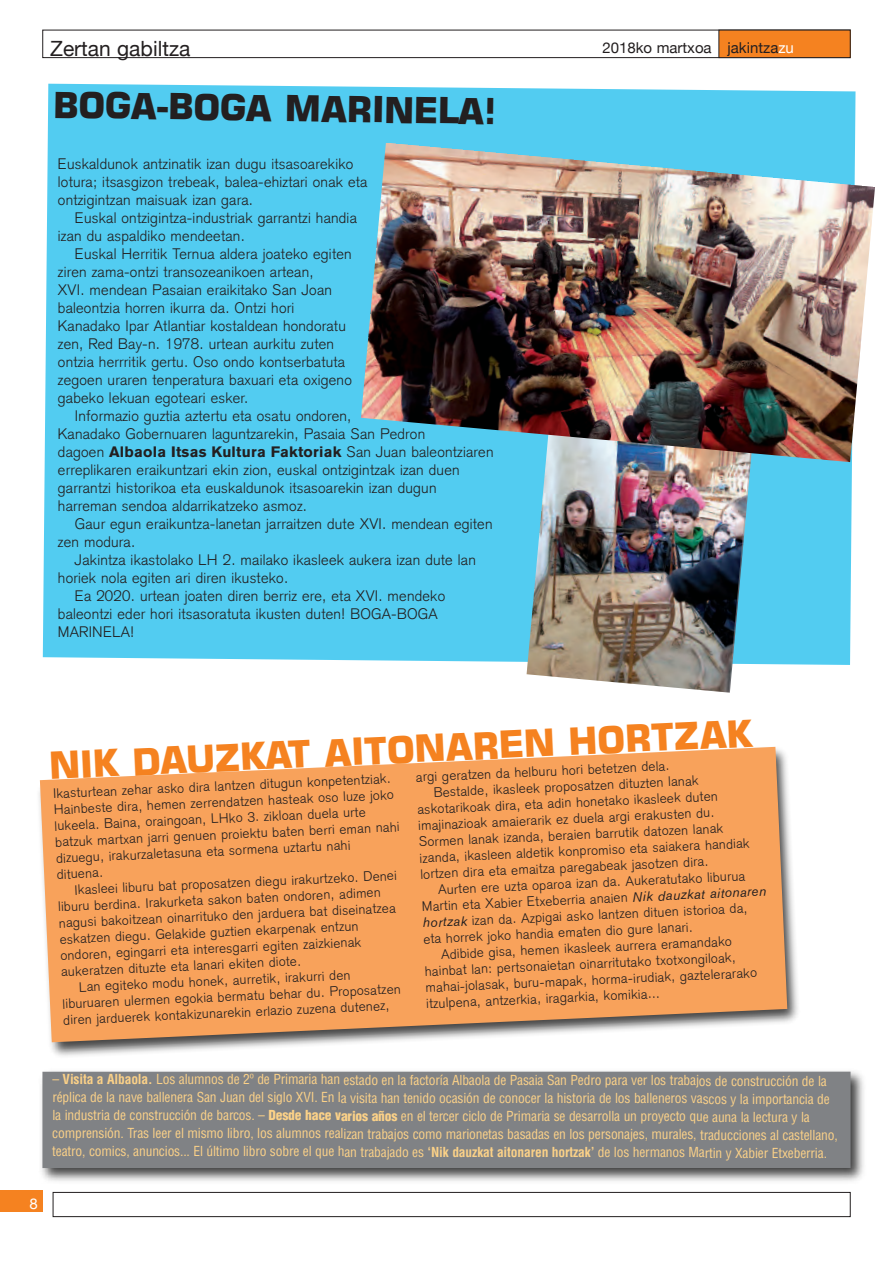
<style>
.page{position:relative;width:893px;height:1263px;background:#fff}
.page>*{position:absolute;margin:0;border:0;box-sizing:border-box;transform-origin:0 0}
.t1{font:700 37.5px "Square 721 BT";color:#f58220}
.t2{font:700 36px "Square 721 BT";color:#231f20}
.t3{font:21px "Helvetica Neue";color:#231f20}
.t4{font:300 15px/18px "Akzidenz Grotesk";letter-spacing:.015em;color:#231f20}
.t5{font:700 15px "Akzidenz Grotesk BE";letter-spacing:.015em;color:#231f20}
.t6{font:15px "Helvetica Neue";color:#231f20}
.t7{font:15px "Helvetica Neue";color:#fff}
.t8{font:300 13.5px/16px "Akzidenz Grotesk";color:#231f20}
.t9{font:condensed 13.5px/17.9px "Helvetica";letter-spacing:-.01em;color:#fbd188}
.s1{color:#fff}
.s2{font-family:"Akzidenz Grotesk";font-weight:300}
.s3{font-family:"Berthold Akzidenz Grotesk BE";font-weight:400;font-style:italic}
.s4{font-weight:700}
.s5{font-weight:900}
</style>
<div class="page">
<div style="left:0;top:1191px;width:43px;height:21px;background:#f58220"></div>
<div style="left:43px;top:30px;width:807px;height:28px;border:1px solid #231f20"></div>
<div style="left:719px;top:30px;width:131px;height:28px;background:#f58220"></div>
<div style="left:719px;top:30px;width:131px;height:28px;border:1px solid #231f20"></div>
<div style="left:53px;top:1192px;width:797px;height:25px;border:1px solid #231f20"></div>
<div style="left:43px;top:84px;width:812px;height:581px;background:#52ccf1"></div>
<img style="left:527px;top:462px;width:225px;height:231px">
<img style="left:361px;top:143px;width:514px;height:319px">
<img style="left:39px;top:746px;width:759px;height:310px">
<svg style="left:40px;top:747px;width:747px;height:295px;background:#f4a86a"></svg>
<img style="left:41px;top:1071px;width:823px;height:110px">
<div style="left:42px;top:1072px;width:808px;height:96px;background:#808285"></div>
<h3 class="t3" style="left:50px;top:36px;width:142px">Zertan gabiltza</h3>
<p class="t6" style="left:602px;top:39px;width:193px">2018ko martxoa jakintza<span class="s1">zu</span></p>
<h2 class="t2" style="left:53px;top:91px;width:445px;rotate:1deg">BOGA-BOGA MARINELA!</h2>
<p class="t4" style="left:58px;top:154px;width:311px">Euskaldunok antzinatik izan dugu itsasoarekiko lotura; itsasgizon trebeak, balea-ehiztari onak eta ontzigintzan maisuak izan gara.</p>
<p class="t4" style="left:58px;top:208px;width:300px;text-indent:17px">Euskal ontzigintza-industriak garrantzi handia izan du aspaldiko mendeetan.</p>
<p class="t4" style="left:58px;top:244px;width:295px;text-indent:17px">Euskal Herritik Ternua aldera joateko egiten ziren zama-ontzi transozeanikoen artean,<br>XVI. mendean Pasaian eraikitako San Joan baleontzia horren ikurra da. Ontzi hori Kanadako Ipar Atlantiar kostaldean hondoratu zen, Red Bay-n. 1978. urtean aurkitu zuten ontzia herrritik gertu. Oso ondo kontserbatuta zegoen uraren tenperatura baxuari eta oxigeno gabeko lekuan egoteari esker.</p>
<p class="t4" style="left:58px;top:406px;width:369px;text-indent:17px">Informazio guztia aztertu eta osatu ondoren,<br>Kanadako Gobernuaren laguntzarekin, Pasaia San Pedron</p>
<p class="t5" style="left:58px;top:445px;width:437px"><span class="s2">dagoen</span> Albaola Itsas Kultura Faktoriak <span class="s2">San Juan baleontziaren</span></p>
<p class="t4" style="left:58px;top:460px;width:403px">erreplikaren eraikuntzari ekin zion, euskal ontzigintzak izan duen garrantzi historikoa eta euskaldunok itsasoarekin izan dugun harreman sendoa aldarrikatzeko asmoz.</p>
<p class="t4" style="left:58px;top:514px;width:436px;text-indent:17px">Gaur egun eraikuntza-lanetan jarraitzen dute XVI. mendean egiten zen modura.</p>
<p class="t4" style="left:75px;top:550px;width:402px">Jakintza ikastolako LH 2. mailako ikasleek aukera izan dute lan</p>
<p class="t4" style="left:58px;top:568px;width:232px">horiek nola egiten ari diren ikusteko.</p>
<p class="t4" style="left:75px;top:586px;width:372px">Ea 2020. urtean joaten diren berriz ere, eta XVI. mendeko</p>
<p class="t4" style="left:58px;top:604px;width:381px">baleontzi eder hori itsasoratuta ikusten duten! BOGA-BOGA</p>
<p class="t4" style="left:58px;top:622px;width:78px">MARINELA!</p>
<h1 class="t1" style="left:48px;top:754px;width:706px;rotate:-3deg">NIK DAUZKAT AITONAREN HORTZAK</h1>
<p class="t8" style="left:416px;top:770px;width:255px;rotate:-3deg">argi geratzen da helburu hori betetzen dela.</p>
<p class="t8" style="left:52px;top:787px;width:346px;rotate:-3deg">Ikasturtean zehar asko dira lantzen ditugun konpetentziak.<br>Hainbeste dira, hemen zerrendatzen hasteak oso luze joko lukeela. Baina, oraingoan, LHko 3. zikloan duela urte batzuk martxan jarri genuen proiektu baten berri eman nahi dizuegu, irakurzaletasuna eta sormena uztartu nahi<br>dituena.</p>
<p class="t8" style="left:433px;top:785px;width:266px;rotate:-3deg">Bestalde, ikasleek proposatzen dituzten lanak</p>
<p class="t8" style="left:417px;top:802px;width:302px;rotate:-3deg">askotarikoak dira, eta adin honetako ikasleek duten</p>
<p class="t8" style="left:418px;top:818px;width:298px;rotate:-3deg">imajinazioak amaierarik ez duela argi erakusten du.</p>
<p class="t8" style="left:419px;top:835px;width:306px;rotate:-3deg">Sormen lanak izanda, beraien barrutik datozen lanak</p>
<p class="t8" style="left:419px;top:851px;width:332px;rotate:-3deg">izanda, ikasleen aldetik konpromiso eta saiakera handiak</p>
<p class="t8" style="left:420px;top:867px;width:290px;rotate:-3deg">lortzen dira eta emaitza paregabeak jasotzen dira.</p>
<p class="t8" style="left:74px;top:883px;width:324px;rotate:-3deg">Ikasleei liburu bat proposatzen diegu irakurtzeko. Denei</p>
<p class="t8" style="left:438px;top:883px;width:309px;rotate:-3deg">Aurten ere uzta oparoa izan da. Aukeratutako liburua</p>
<p class="t8" style="left:422px;top:899px;width:346px;rotate:-3deg">Martin eta Xabier Etxeberria anaien <span class="s3">Nik dauzkat aitonaren</span></p>
<p class="t8" style="left:58px;top:900px;width:324px;rotate:-3deg">liburu berdina. Irakurketa sakon baten ondoren, adimen</p>
<p class="t8" style="left:422px;top:916px;width:327px;rotate:-3deg"><span class="s3">hortzak</span> izan da. Azpigai asko lantzen dituen istorioa da,</p>
<p class="t8" style="left:59px;top:916px;width:338px;rotate:-3deg">nagusi bakoitzean oinarrituko den jarduera bat diseinatzea</p>
<p class="t8" style="left:59px;top:932px;width:300px;rotate:-3deg">eskatzen diegu. Gelakide guztien ekarpenak entzun</p>
<p class="t8" style="left:423px;top:932px;width:271px;rotate:-3deg">eta horrek joko handia ematen dio gure lanari.</p>
<p class="t8" style="left:441px;top:947px;width:292px;rotate:-3deg">Adibide gisa, hemen ikasleek aurrera eramandako</p>
<p class="t8" style="left:60px;top:948px;width:302px;rotate:-3deg">ondoren, egingarri eta interesgarri egiten zaizkienak</p>
<p class="t8" style="left:61px;top:964px;width:241px;rotate:-3deg">aukeratzen dituzte eta lanari ekiten diote.</p>
<p class="t8" style="left:424px;top:964px;width:313px;rotate:-3deg">hainbat lan: pertsonaietan oinarritutako txotxongiloak,</p>
<p class="t8" style="left:425px;top:981px;width:333px;rotate:-3deg">mahai-jolasak, buru-mapak, horma-irudiak, gaztelerarako</p>
<p class="t8" style="left:79px;top:980px;width:273px;rotate:-3deg">Lan egiteko modu honek, aurretik, irakurri den</p>
<p class="t8" style="left:62px;top:997px;width:340px;rotate:-3deg">liburuaren ulermen egokia bermatu behar du. Proposatzen</p>
<p class="t8" style="left:426px;top:996px;width:235px;rotate:-3deg">itzulpena, antzerkia, iragarkia, komikia...</p>
<p class="t8" style="left:63px;top:1013px;width:328px;rotate:-3deg">diren jarduerek kontakizunarekin erlazio zuzena dutenez,</p>
<p class="t7" style="left:29px;top:1194px;width:10px">8</p>
<p class="t9" style="left:52px;top:1071px;width:787px">– <span class="s4">Visita a Albaola.</span> Los alumnos de 2º de Primaria han estado en la factoría Albaola de Pasaia San Pedro para ver los trabajos de construcción de la réplica de la nave ballenera San Juan del siglo XVI. En la visita han tenido ocasión de conocer la historia de los balleneros vascos y la importancia de la industria de construcción de barcos. – <span class="s5">Desde hace varios años</span> en el tercer ciclo de Primaria se desarrolla un proyecto que auna la lectura y la comprensión. Tras leer el mismo libro, los alumnos realizan trabajos como marionetas basadas en los personajes, murales, traducciones al castellano, teatro, comics, anuncios... El último libro sobre el que han trabajado es <span class="s4">‘Nik dauzkat aitonaren hortzak’</span> de los hermanos Martin y Xabier Etxeberria.</p>
</div>
